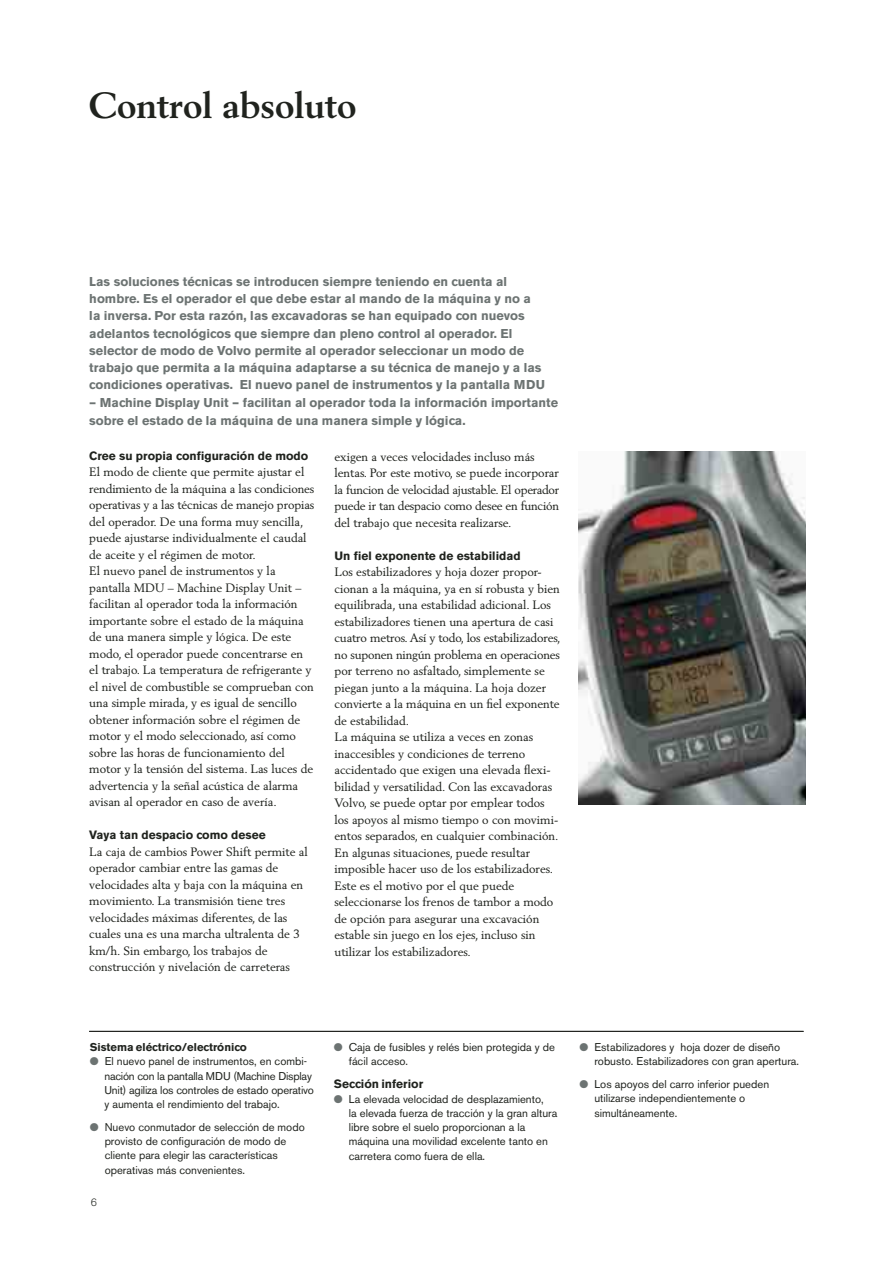
<style>
.page{position:relative;width:893px;height:1263px;background:#fff}
.page>*{position:absolute;margin:0;border:0;box-sizing:border-box;transform-origin:0 0}
.t1{font:700 36px "Volvo Serif";color:#20231e}
.t2{font:700 12.75px/17.2px "Volvo Sans";color:#6c7372}
.t3{font:12px/16.5px "Volvo Serif Roman";color:#20231e}
.t4{font:700 12px "Volvo Sans";color:#20231e}
.t5{font:11.25px/14.2px "Volvo Sans";color:#20231e}
.t6{font:700 11.25px "Volvo Sans";color:#20231e}
.t7{font:300 10.5px "Volvo Sans";color:#20231e}
.s1{color:#6c7372}
</style>
<div class="page">
<img style="left:578px;top:451px;width:227px;height:354px">
<hr style="left:89px;top:1031px;width:714px;height:1px;background:#20231e">
<h1 class="t1" style="left:88px;top:91px;width:270px">Control absoluto</h1>
<p class="t2" style="left:89px;top:274px;width:457px">Las soluciones técnicas se introducen siempre teniendo en cuenta al hombre. Es el operador el que debe estar al mando de la máquina y no a la inversa. Por esta razón, las excavadoras se han equipado con nuevos adelantos tecnológicos que siempre dan pleno control al operador. El selector de modo de Volvo permite al operador seleccionar un modo de trabajo que permita a la máquina adaptarse a su técnica de manejo y a las condiciones operativas. El nuevo panel de instrumentos y la pantalla MDU</p>
<p class="t2" style="left:89px;top:395px;width:470px;line-height:18px">– Machine Display Unit – facilitan al operador toda la información importante sobre el estado de la máquina de una manera simple y lógica.</p>
<p class="t4" style="left:89px;top:451px;width:221px">Cree su propia configuración de modo</p>
<p class="t3" style="left:89px;top:465px;width:226px">El modo de cliente que permite ajustar el rendimiento de la máquina a las condiciones operativas y a las técnicas de manejo propias del operador. De una forma muy sencilla, puede ajustarse individualmente el caudal de aceite y el régimen de motor.<br>El nuevo panel de instrumentos y la pantalla MDU – Machine Display Unit – facilitan al operador toda la información importante sobre el estado de la máquina de una manera simple y lógica. De este modo, el operador puede concentrarse en el trabajo. La temperatura de refrigerante y el nivel de combustible se comprueban con una simple mirada, y es igual de sencillo obtener información sobre el régimen de motor y el modo seleccionado, así como sobre las horas de funcionamiento del motor y la tensión del sistema. Las luces de advertencia y la señal acústica de alarma avisan al operador en caso de avería.</p>
<p class="t4" style="left:89px;top:830px;width:178px">Vaya tan despacio como desee</p>
<p class="t3" style="left:89px;top:844px;width:220px">La caja de cambios Power Shift permite al operador cambiar entre las gamas de velocidades alta y baja con la máquina en movimiento. La transmisión tiene tres velocidades máximas diferentes, de las cuales una es una marcha ultralenta de 3 km/h. Sin embargo, los trabajos de construcción y nivelación de carreteras</p>
<p class="t3" style="left:334px;top:449px;width:226px">exigen a veces velocidades incluso más lentas. Por este motivo, se puede incorporar la funcion de velocidad ajustable. El operador puede ir tan despacio como desee en función del trabajo que necesita realizarse.</p>
<p class="t4" style="left:334px;top:551px;width:188px">Un fiel exponente de estabilidad</p>
<p class="t3" style="left:334px;top:565px;width:227px">Los estabilizadores y hoja dozer propor&shy;cionan a la máquina, ya en sí robusta y bien equilibrada, una estabilidad adicional. Los estabilizadores tienen una apertura de casi cuatro metros. Así y todo, los estabiliza dores, no suponen ningún problema en operaciones por terreno no asfaltado, simplemente se piegan junto a la máquina. La hoja dozer convierte a la máquina en un fiel exponente de estabilidad .<br>La máquina se utiliza a veces en zonas inaccesibles y condiciones de terreno accidentado que exigen una elevada flexi&shy;bilidad y versatilidad. Con las excavadoras Volvo, se puede optar por emplear todos los apoyos al mismo tiempo o con movimi&shy;entos separados, en cualquier combinación.<br>En algunas situaciones, puede resultar imposible hacer uso de los estabilizadores.<br>Este es el motivo por el que puede<br>selec cio narse los frenos de tambor a modo de opción para asegurar una excavación estable sin juego en los ejes, incluso sin utilizar los estabilizadores.</p>
<p class="t6" style="left:90px;top:1043px;width:159px">Sistema eléctrico/electrónico</p>
<p class="t5" style="left:104px;top:1055px;width:211px;text-indent:-15px"><span class="s1">●</span> El nuevo panel de instrumentos, en combi - nación con la pantalla MDU (Machine Display Unit) agiliza los controles de estado operativo y aumenta el rendimiento del trabajo.</p>
<p class="t5" style="left:105px;top:1121px;width:202px;text-indent:-15px"><span class="s1">●</span> Nuevo conmutador de selección de modo provisto de configuración de modo de cliente para elegir las características operativas más convenientes.</p>
<p class="t7" style="left:91px;top:1198px;width:8px">6</p>
<p class="t5" style="left:349px;top:1041px;width:208px;text-indent:-15px"><span class="s1">●</span> Caja de fusibles y relés bien protegida y de fácil acceso.</p>
<p class="t4" style="left:334px;top:1080px;width:91px">Sección inferior</p>
<p class="t5" style="left:349px;top:1093px;width:210px;text-indent:-15px"><span class="s1">●</span> La elevada velocidad de desplazamiento,<br>la elevada fuerza de tracción y la gran altura libre sobre el suelo proporcionan a la máquina una movilidad excelente tanto en carretera como fuera de ella.</p>
<p class="t5" style="left:594px;top:1041px;width:206px;text-indent:-15px"><span class="s1">●</span> Estabilizadores y hoja dozer de diseño robusto. Estabilizadores con gran apertura.</p>
<p class="t5" style="left:594px;top:1078px;width:176px;text-indent:-15px"><span class="s1">●</span> Los apoyos del carro inferior pueden utilizarse independientemente o simul tán eamente.</p>
</div>
